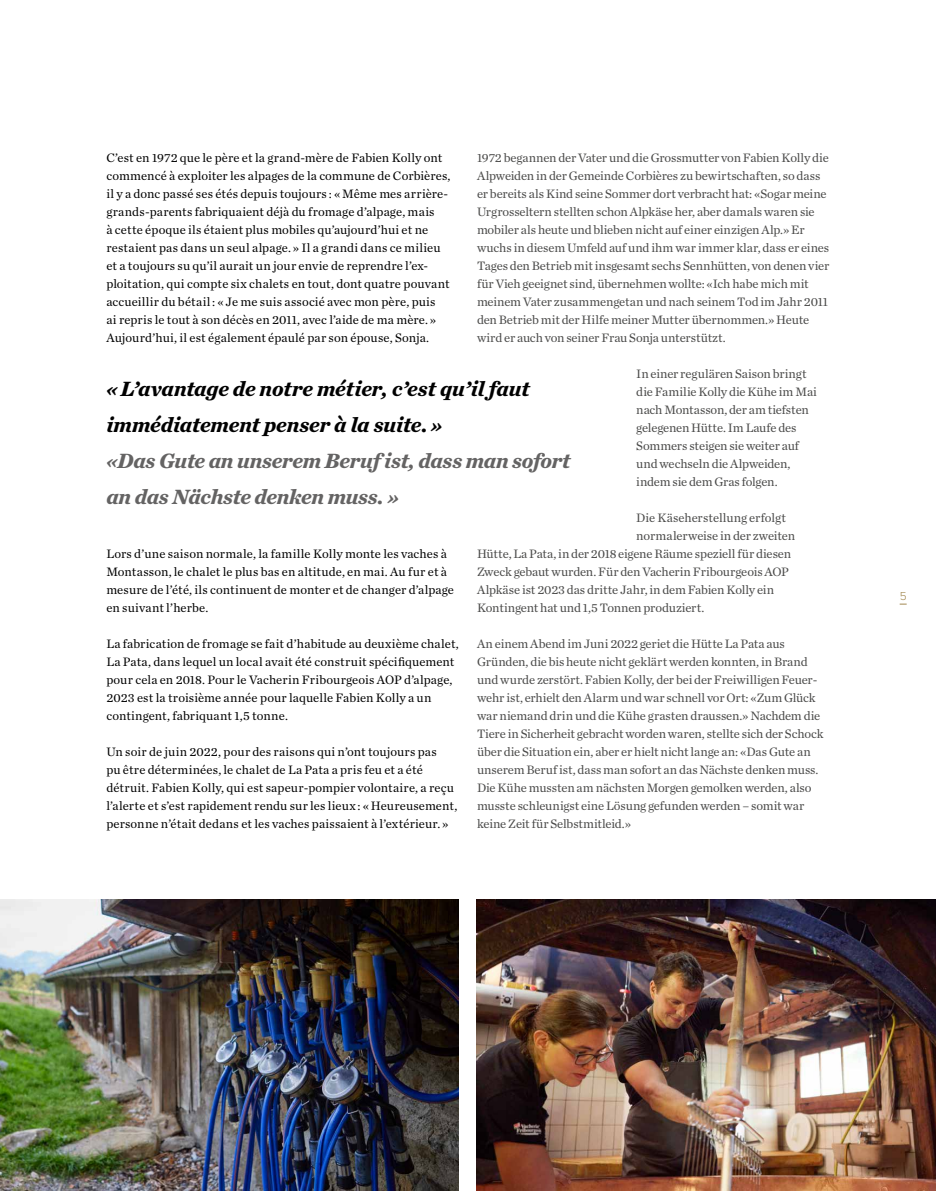
<style>
.page{position:relative;width:936px;height:1191px;background:#fff}
.page>*{position:absolute;margin:0;border:0;box-sizing:border-box;transform-origin:0 0}
.t1{font:italic 700 21.6px/36px "Chronicle Text G1";letter-spacing:-.01em;color:#000}
.t2{font:italic 700 21.6px/36px "Chronicle Text G1";letter-spacing:-.015em;color:#646363}
.t3{font:12.75px/18px "Chronicle Text G1";letter-spacing:-.015em;color:#4a4a49}
.t4{font:12.75px/18px "Chronicle Text G1";letter-spacing:.01em;color:#000}
.t5{font:300 12px "Proxima Nova";color:#a38952}
</style>
<div class="page">
<img style="left:0;top:900px;width:459px;height:291px">
<img style="left:477px;top:899px;width:458px;height:292px">
<p class="t4" style="left:106px;top:148px;width:345px">C’est en 1972 que le père et la grand-mère de Fabien Kolly ont commencé à exploiter les alpages de la commune de Corbières, il y a donc passé ses étés depuis toujours : « Même mes arrière&shy;grands-parents fabriquaient déjà du fromage d’alpage, mais<br>à cette époque ils étaient plus mobiles qu’aujourd’hui et ne restaient pas dans un seul alpage. » Il a grandi dans ce milieu et a toujours su qu’il aurait un jour envie de reprendre l’ex&shy;ploitation, qui compte six chalets en tout, dont quatre pouvant accueillir du bétail : « Je me suis associé avec mon père, puis<br>ai repris le tout à son décès en 2011, avec l’aide de ma mère. » Aujourd’hui, il est également épaulé par son épouse, Sonja.</p>
<p class="t3" style="left:477px;top:148px;width:354px">1972 begannen der Vater und die Grossmutter von Fabien Kolly die Alpweiden in der Gemeinde Corbières zu bewirtschaften, so dass er bereits als Kind seine Sommer dort verbracht hat: «Sogar meine Urgrosseltern stellten schon Alpkäse her, aber damals waren sie mobiler als heute und blieben nicht auf einer einzigen Alp.» Er wuchs in diesem Umfeld auf und ihm war immer klar, dass er eines Tages den Betrieb mit insgesamt sechs Sennhütten, von denen vier für Vieh geeignet sind, übernehmen wollte: «Ich habe mich mit meinem Vater zusammengetan und nach seinem Tod im Jahr 2011 den Betrieb mit der Hilfe meiner Mutter übernommen.» Heute wird er auch von seiner Frau Sonja unterstützt.</p>
<p class="t3" style="left:636px;top:364px;width:182px">In einer regulären Saison bringt die Familie Kolly die Kühe im Mai nach Montasson, der am tiefsten gelegenen Hütte. Im Laufe des<br>Sommers steigen sie weiter auf und wechseln die Alpweiden, indem sie dem Gras folgen.</p>
<p class="t3" style="left:636px;top:508px;width:151px">Die Käseherstellung erfolgt</p>
<p class="t3" style="left:636px;top:526px;width:160px">normalerweise in der zweiten</p>
<p class="t3" style="left:477px;top:544px;width:315px">Hütte, La Pata, in der 2018 eigene Räume speziell für diesen</p>
<p class="t3" style="left:477px;top:562px;width:313px">Zweck gebaut wurden. Für den Vacherin Fribourgeois AOP</p>
<p class="t3" style="left:477px;top:580px;width:298px">Alpkäse ist 2023 das dritte Jahr, in dem Fabien Kolly ein</p>
<p class="t3" style="left:477px;top:598px;width:229px">Kontingent hat und 1,5 Tonnen produziert.</p>
<p class="t3" style="left:477px;top:634px;width:348px">An einem Abend im Juni 2022 geriet die Hütte La Pata aus Gründen, die bis heute nicht geklärt werden konnten, in Brand und wurde zerstört. Fabien Kolly, der bei der Freiwilligen Feuer&shy;wehr ist, erhielt den Alarm und war schnell vor Ort: «Zum Glück war niemand drin und die Kühe grasten draussen.» Nachdem die Tiere in Sicherheit gebracht worden waren, stellte sich der Schock über die Situation ein, aber er hielt nicht lange an: «Das Gute an unserem Beruf ist, dass man sofort an das Nächste denken muss.<br>Die Kühe mussten am nächsten Morgen gemolken werden, also musste schleunigst eine Lösung gefunden werden – somit war keine Zeit für Selbstmitleid.»</p>
<h1 class="t1" style="left:106px;top:369px;width:425px">« L’avantage de notre métier, c’est qu’il faut immédiatement penser à la suite. »</h1>
<h1 class="t2" style="left:106px;top:441px;width:465px">«Das Gute an unserem Beruf ist, dass man sofort an das Nächste denken muss. »</h1>
<p class="t4" style="left:106px;top:544px;width:349px">Lors d’une saison normale, la famille Kolly monte les vaches à Montasson, le chalet le plus bas en altitude, en mai. Au fur et à mesure de l’été, ils continuent de monter et de changer d’alpage en suivant l’herbe.</p>
<p class="t4" style="left:106px;top:634px;width:354px">La fabrication de fromage se fait d’habitude au deuxième chalet, La Pata, dans lequel un local avait été construit spécifiquement pour cela en 2018. Pour le Vacherin Fribourgeois AOP d’alpage, 2023 est la troisième année pour laquelle Fabien Kolly a un contingent, fabriquant 1,5 tonne.</p>
<p class="t4" style="left:106px;top:742px;width:352px">Un soir de juin 2022, pour des raisons qui n’ont toujours pas<br>pu être déterminées, le chalet de La Pata a pris feu et a été détruit. Fabien Kolly, qui est sapeur-pompier volontaire, a reçu l’alerte et s’est rapidement rendu sur les lieux : « Heureusement, personne n’était dedans et les vaches paissaient à l’extérieur. »</p>
<p class="t5" style="left:899px;top:591px;width:8px">5</p>
</div>
